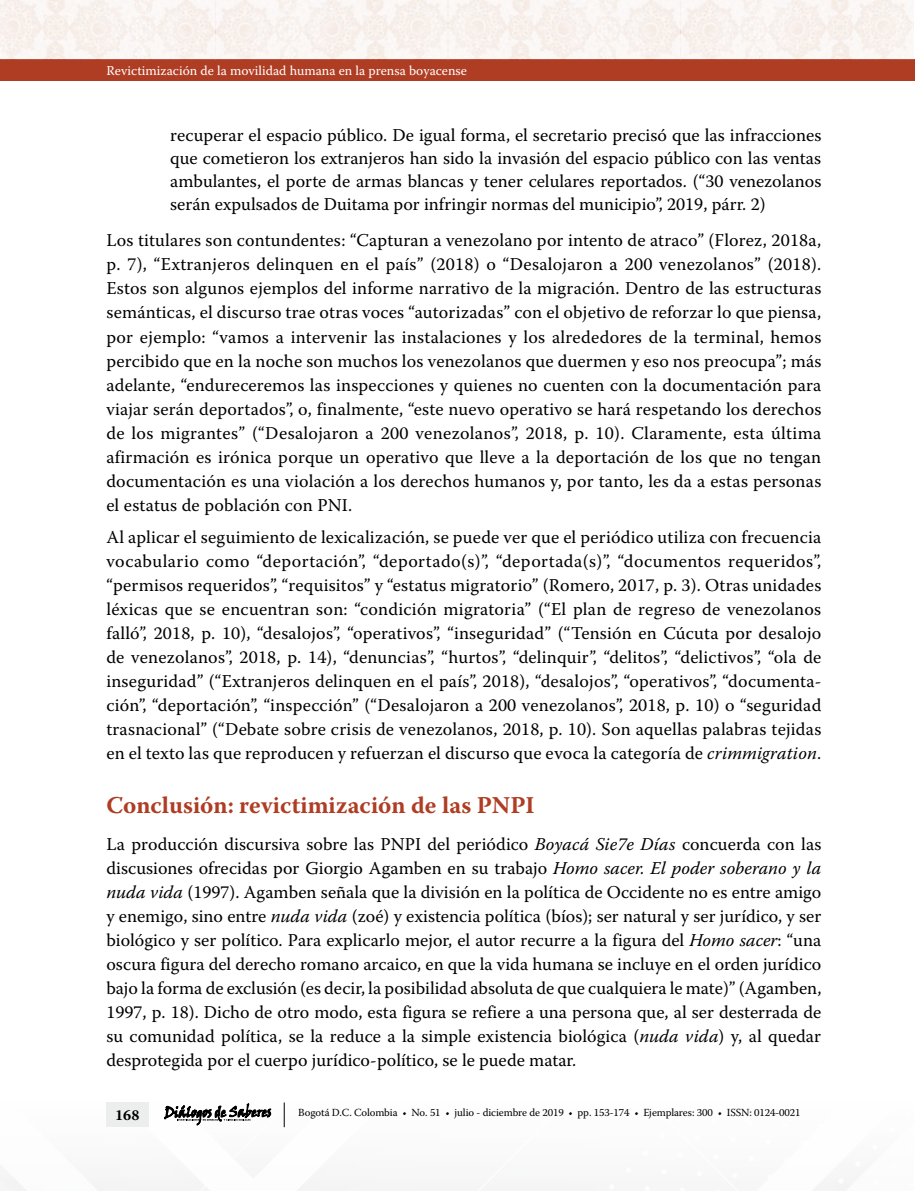
<style>
.page{position:relative;width:915px;height:1191px;background:#fff}
.page>*{position:absolute;margin:0;border:0;box-sizing:border-box;transform-origin:0 0}
.t1{font:700 24px "Warnock Pro";color:#af3d23}
.t2{font:18px/24px "Warnock Pro";letter-spacing:.01em;color:#000;text-align:justify}
.t3{font:700 15px "Warnock Pro";color:#000}
.t4{font:13.5px "Warnock Pro";color:#fff}
.t5{font:10.8px "Warnock Pro";letter-spacing:-.01em;color:#000}
.s1{font-style:italic}
</style>
<div class="page">
<div style="left:0;top:60px;width:914px;height:21px;background:#af3d23"></div>
<div style="left:106px;top:1102px;width:43px;height:24px;background:#eceded"></div>
<svg style="left:164px;top:1103px;width:108px;height:23px"></svg>
<svg style="left:284px;top:1102px;width:1px;height:25px"></svg>
<img style="left:0;top:0;width:913px;height:60px">
<p class="t4" style="left:106px;top:62px;width:362px">Revictimización de la movilidad humana en la prensa boyacense</p>
<p class="t2" style="left:170px;top:123px;width:652px;line-height:23px">recuperar el espacio público. De igual forma, el secretario precisó que las infracciones que cometieron los extranjeros han sido la invasión del espacio público con las ventas ambulantes, el porte de armas blancas y tener celulares reportados. (“30 venezolanos serán expulsados de Duitama por infringir normas del municipio”, 2019, párr. 2)</p>
<p class="t2" style="left:106px;top:228px;width:716px">Los titulares son contundentes: “Capturan a venezolano por intento de atraco” (Florez, 2018a, p. 7), “Extranjeros delinquen en el país” (2018) o “Desalojaron a 200 venezolanos” (2018).<br>Estos son algunos ejemplos del informe narrativo de la migración. Dentro de las estructuras semánticas, el discurso trae otras voces “autorizadas” con el objetivo de reforzar lo que piensa, por ejemplo: “vamos a intervenir las instalaciones y los alrededores de la terminal, hemos percibido que en la noche son muchos los venezolanos que duermen y eso nos preocupa”; más adelante, “endureceremos las inspecciones y quienes no cuenten con la documentación para viajar serán deportados”, o, finalmente, “este nuevo operativo se hará respetando los derechos de los migrantes” (“Desalojaron a 200 venezolanos”, 2018, p. 10). Claramente, esta última afirmación es irónica porque un operativo que lleve a la deportación de los que no tengan documentación es una violación a los derechos humanos y, por tanto, les da a estas personas el estatus de población con PNI.</p>
<p class="t2" style="left:106px;top:525px;width:716px">Al aplicar el seguimiento de lexicalización, se puede ver que el periódico utiliza con frecuencia vocabulario como “deportación”, “deportado(s)”, “deportada(s)”, “documentos requeridos”, “permisos requeridos”, “requisitos” y “estatus migratorio” (Romero, 2017, p. 3). Otras unidades léxicas que se encuentran son: “condición migratoria” (“El plan de regreso de venezolanos falló”, 2018, p. 10), “desalojos”, “operativos”, “inseguridad” (“Tensión en Cúcuta por desalojo de venezolanos”, 2018, p. 14), “denuncias”, “hurtos”, “delinquir”, “delitos”, “delictivos”, “ola de inseguridad” (“Extranjeros delinquen en el país”, 2018), “desalojos”, “operativos”, “documenta&shy;ción”, “deportación”, “inspección” (“Desalojaron a 200 venezolanos”, 2018, p. 10) o “seguridad trasnacional” (“Debate sobre crisis de venezolanos, 2018, p. 10). Son aquellas palabras tejidas en el texto las que reproducen y refuerzan el discurso que evoca la categoría de <span class="s1">crimmigration</span>.</p>
<h1 class="t1" style="left:106px;top:791px;width:429px">Conclusión: revictimización de las PNPI</h1>
<p class="t2" style="left:106px;top:831px;width:716px">La producción discursiva sobre las PNPI del periódico <span class="s1">Boyacá Sie7e Días</span> concuerda con las discusiones ofrecidas por Giorgio Agamben en su trabajo <span class="s1">Homo sacer. El poder soberano y la nuda vida</span> (1997). Agamben señala que la división en la política de Occidente no es entre amigo y enemigo, sino entre <span class="s1">nuda vida</span> (zoé) y existencia política (bíos); ser natural y ser jurídico, y ser biológico y ser político. Para explicarlo mejor, el autor recurre a la figura del <span class="s1">Homo sacer</span>: “una oscura figura del derecho romano arcaico, en que la vida humana se incluye en el orden jurídico bajo la forma de exclusión (es decir, la posibilidad absoluta de que cualquiera le mate)” (Agamben, 1997, p. 18). Dicho de otro modo, esta figura se refiere a una persona que, al ser desterrada de su comunidad política, se la reduce a la simple existencia biológica (<span class="s1">nuda vida</span>) y, al quedar desprotegida por el cuerpo jurídico-político, se le puede matar.</p>
<p class="t3" style="left:115px;top:1106px;width:26px">168</p>
<p class="t5" style="left:298px;top:1106px;width:503px">Bogotá D.C. Colombia • No. 51 • julio - diciembre de 2019 • pp. 153-174 • Ejemplares: 300 • ISSN: 0124-0021</p>
</div>
